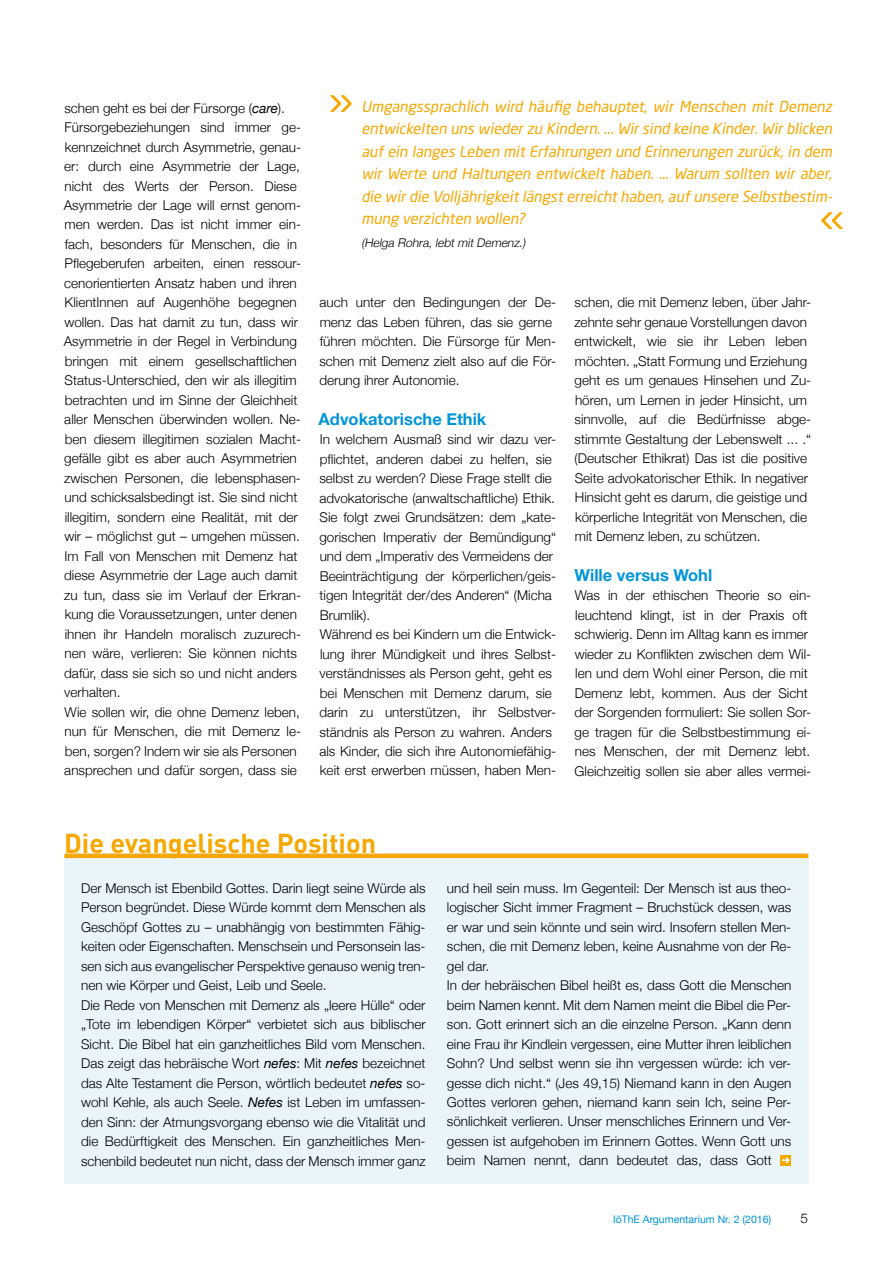
<style>
.page{position:relative;width:893px;height:1263px;background:#fff}
.page>*{position:absolute;margin:0;border:0;box-sizing:border-box;transform-origin:0 0}
.t1{font:700 27px "DIN";color:#f7a800}
.t2{font:700 16.5px "Helvetica Neue";color:#0095d8}
.t3{font:italic 15px/22.5px "Neo Sans Pro";color:#f7a800;text-align:justify}
.t4{font:300 13.5px/19.5px "Helvetica Neue";color:#000}
.t5{font:italic 300 12px "Helvetica Neue";color:#000}
.t6{font:10.5px "Helvetica Neue";color:#0095d8}
.s1{font-weight:400;font-style:italic}
</style>
<div class="page">
<div style="left:64px;top:854px;width:744px;height:330px;background:#eaf5fb"></div>
<div style="left:780px;top:1155px;width:11px;height:11px;background:#f7a800"></div>
<svg style="left:782px;top:1157px;width:8px;height:6px"></svg>
<hr style="left:64px;top:854px;width:744px;height:4px;background:#f7a800">
<svg style="left:330px;top:95px;width:22px;height:17px"></svg>
<svg style="left:821px;top:212px;width:22px;height:17px"></svg>
<p class="t4" style="left:64px;top:97px;width:239px">schen geht es bei der Fürsorge (<span class="s1">care</span>).<br>Fürsorgebeziehungen sind immer ge&shy;kennzeichnet durch Asymmetrie, genau&shy;er: durch eine Asymmetrie der Lage, nicht des Werts der Person. Diese Asymmetrie der Lage will ernst genom&shy;men werden. Das ist nicht immer ein&shy;fach, besonders für Menschen, die in Pflegeberufen arbeiten, einen ressour&shy;cenorientierten Ansatz haben und ihren KlientInnen auf Augenhöhe begegnen wollen. Das hat damit zu tun, dass wir Asymmetrie in der Regel in Verbindung bringen mit einem gesellschaftlichen Status-Unterschied, den wir als illegitim betrachten und im Sinne der Gleichheit aller Menschen überwinden wollen. Ne&shy;ben diesem illegitimen sozialen Macht&shy;gefälle gibt es aber auch Asymmetrien zwischen Personen, die lebensphasen&shy;und schicksalsbedingt ist. Sie sind nicht illegitim, sondern eine Realität, mit der wir – möglichst gut – umgehen müssen.<br>Im Fall von Menschen mit Demenz hat diese Asymmetrie der Lage auch damit zu tun, dass sie im Verlauf der Erkran&shy;kung die Voraussetzungen, unter denen ihnen ihr Handeln moralisch zuzurech&shy;nen wäre, verlieren: Sie können nichts dafür, dass sie sich so und nicht anders verhalten.<br>Wie sollen wir, die ohne Demenz leben, nun für Menschen, die mit Demenz le&shy;ben, sorgen? Indem wir sie als Personen ansprechen und dafür sorgen, dass sie</p>
<p class="t3" style="left:361px;top:95px;width:475px">Umgangssprachlich wird häufig behauptet, wir Menschen mit Demenz entwickelten uns wiederzu Kindern....Wirsind keine Kinder.Wirblicken auf ein langes Leben mit Erfahrungen und Erinnerungen zurück, in dem wir Werte und Haltungen entwickelt haben. ... Warum sollten wir aber, die wirdie Volljährigkeitlängsterreichthaben,aufunsere Selbstbestim&shy;mung verzichten wollen?</p>
<p class="t5" style="left:361px;top:233px;width:169px">(Helga Rohra,lebtmitDemenz.)</p>
<p class="t4" style="left:319px;top:292px;width:238px">auch unter den Bedingungen der De&shy;menz das Leben führen, das sie gerne führen möchten. Die Fürsorge für Men&shy;schen mit Demenz zielt also auf die För&shy;derung ihrer Autonomie.</p>
<p class="t2" style="left:319px;top:406px;width:169px">Advokatorische Ethik</p>
<p class="t4" style="left:319px;top:428px;width:238px">In welchem Ausmaß sind wir dazu ver&shy;pflichtet, anderen dabei zu helfen, sie selbst zu werden? Diese Frage stellt die advokatorische (anwaltschaftliche) Ethik.<br>Sie folgt zwei Grundsätzen: dem „kate&shy;gorischen Imperativ der Bemündigung“ und dem „Imperativ des Vermeidens der Beeinträchtigung der körperlichen/geis&shy;tigen Integrität der/des Anderen“ (Micha Brumlik).<br>Während es bei Kindern um die Entwick&shy;lung ihrer Mündigkeit und ihres Selbst&shy;verständnisses als Person geht, geht es bei Menschen mit Demenz darum, sie darin zu unterstützen, ihr Selbstver&shy;ständnis als Person zu wahren. Anders als Kinder, die sich ihre Autonomiefähig&shy;keit erst erwerben müssen, haben Men-</p>
<p class="t4" style="left:574px;top:292px;width:238px">schen, die mit Demenz leben, über Jahr&shy;zehnte sehr genaue Vorstellungen davon entwickelt, wie sie ihr Leben leben möchten. „Statt Formung und Erziehung geht es um genaues Hinsehen und Zu&shy;hören, um Lernen in jeder Hinsicht, um sinnvolle, auf die Bedürfnisse abge&shy;stimmte Gestaltung der Lebenswelt ... .“ (Deutscher Ethikrat) Das ist die positive Seite advokatorischer Ethik. In negativer Hinsicht geht es darum, die geistige und körperliche Integrität von Menschen, die mit Demenz leben, zu schützen.</p>
<p class="t2" style="left:575px;top:562px;width:139px">Wille versus Wohl</p>
<p class="t4" style="left:574px;top:584px;width:238px">Was in der ethischen Theorie so ein&shy;leuchtend klingt, ist in der Praxis oft schwierig. Denn im Alltag kann es immer wieder zu Konflikten zwischen dem Wil&shy;len und dem Wohl einer Person, die mit Demenz lebt, kommen. Aus der Sicht der Sorgenden formuliert: Sie sollen Sor&shy;ge tragen für die Selbstbestimmung ei&shy;nes Menschen, der mit Demenz lebt.<br>Gleichzeitig sollen sie aber alles vermei-</p>
<h1 class="t1" style="left:64px;top:826px;width:313px">Die evangelische Position</h1>
<p class="t4" style="left:81px;top:877px;width:346px">Der Mensch ist Ebenbild Gottes. Darin liegt seine Würde als Person begründet. Diese Würde kommt dem Menschen als Geschöpf Gottes zu – unabhängig von bestimmten Fähig&shy;keiten oder Eigenschaften. Menschsein und Personsein las&shy;sen sich aus evangelischer Perspektive genauso wenig tren&shy;nen wie Körper und Geist, Leib und Seele.<br>Die Rede von Menschen mit Demenz als „leere Hülle“ oder „Tote im lebendigen Körper“ verbietet sich aus biblischer Sicht. Die Bibel hat ein ganzheitliches Bild vom Menschen.<br>Das zeigt das hebräische Wort <span class="s1">nefes</span>: Mit <span class="s1">nefes</span> bezeichnet das Alte Testament die Person, wörtlich bedeutet <span class="s1">nefes</span> so&shy;wohl Kehle, als auch Seele. <span class="s1">Nefes</span> ist Leben im umfassen&shy;den Sinn: der Atmungsvorgang ebenso wie die Vitalität und die Bedürftigkeit des Menschen. Ein ganzheitliches Men&shy;schenbild bedeutet nun nicht, dass der Mensch immer ganz</p>
<p class="t4" style="left:447px;top:877px;width:346px">und heil sein muss. Im Gegenteil: Der Mensch ist aus theo&shy;logischer Sicht immer Fragment – Bruchstück dessen, was er war und sein könnte und sein wird. Insofern stellen Men&shy;schen, die mit Demenz leben, keine Ausnahme von der Re&shy;gel dar.<br>In der hebräischen Bibel heißt es, dass Gott die Menschen beim Namen kennt. Mit dem Namen meint die Bibel die Per&shy;son. Gott erinnert sich an die einzelne Person. „Kann denn eine Frau ihr Kindlein vergessen, eine Mutter ihren leiblichen Sohn? Und selbst wenn sie ihn vergessen würde: ich ver&shy;gesse dich nicht.“ (Jes 49,15) Niemand kann in den Augen Gottes verloren gehen, niemand kann sein Ich, seine Per&shy;sönlichkeit verlieren. Unser menschliches Erinnern und Ver&shy;gessen ist aufgehoben im Erinnern Gottes. Wenn Gott uns beim Namen nennt, dann bedeutet das, dass Gott</p>
<p class="t6" style="left:613px;top:1211px;width:160px">IöThE Argumentarium Nr. 2 (2016)</p>
<p class="t4" style="left:800px;top:1207px;width:9px">5</p>
</div>
